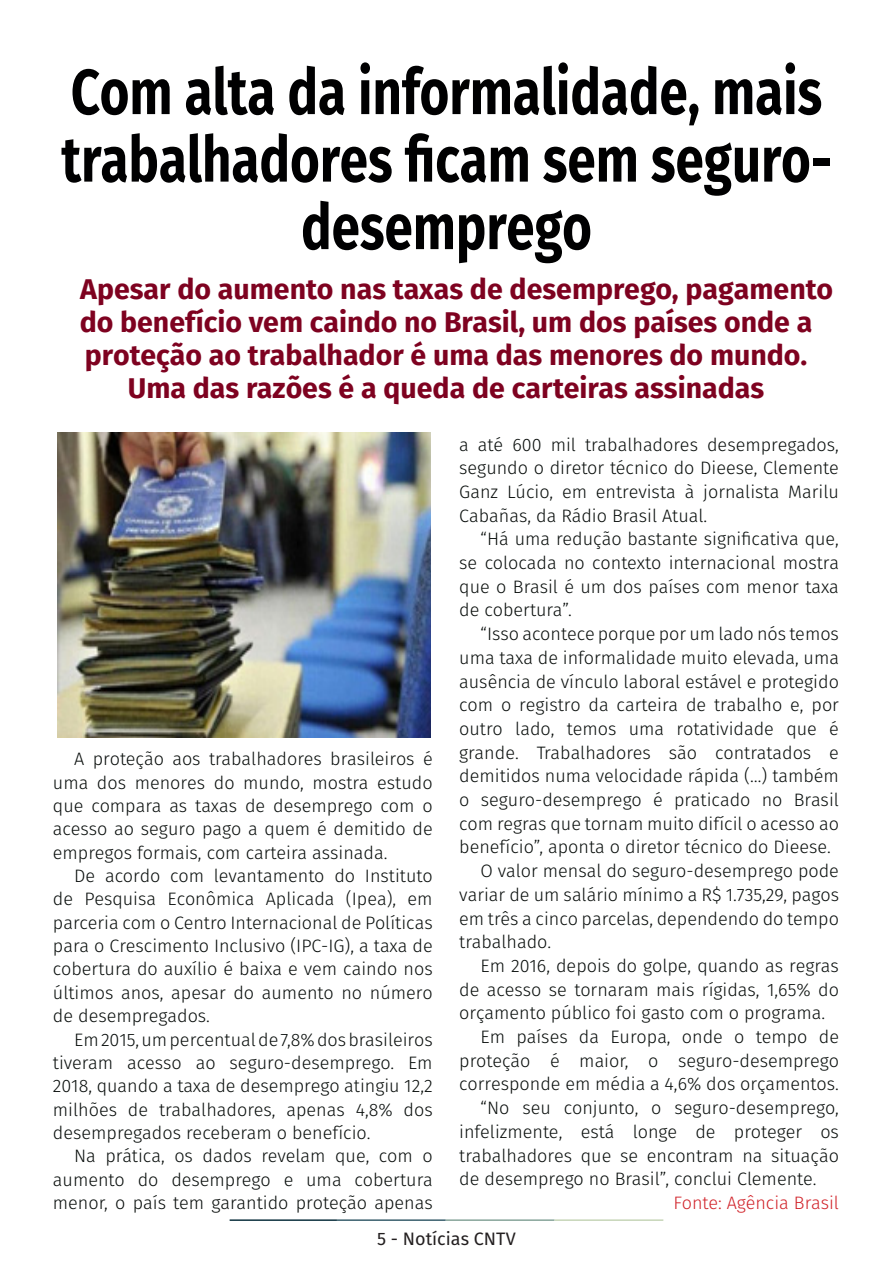
<style>
.page{position:relative;width:893px;height:1263px;background:#fff}
.page>*{position:absolute;margin:0;border:0;box-sizing:border-box;transform-origin:0 0}
.t1{font:700 63.75px/67.5px "Fira Sans";color:#000001;text-align:center;scale:.8 1}
.t2{font:700 28.5px "Fira Sans";color:#7e0220}
.t3{font:300 18px/23.7px "Fira Sans";color:#080d0b;text-align:justify}
.t4{font:300 18px "Fira Sans";color:#d1232a}
.t5{font:18px "Fira Sans";color:#231f20}
</style>
<div class="page">
<hr style="left:230px;top:1219px;width:107px;height:2px;background:#0e323f">
<hr style="left:337px;top:1219px;width:109px;height:2px;background:#3a5f6d">
<hr style="left:446px;top:1219px;width:109px;height:2px;background:#87a59a">
<hr style="left:555px;top:1219px;width:108px;height:2px;background:#c6d5b7">
<img style="left:58px;top:433px;width:373px;height:305px">
<p class="t1" style="left:61px;top:54px;width:964px">Com alta da informalidade, mais trabalhadores ficam sem seguro&shy;desemprego</p>
<p class="t2" style="left:80px;top:265px;width:754px">Apesar do aumento nas taxas de desemprego, pagamento</p>
<p class="t2" style="left:80px;top:298px;width:734px">do benefício vem caindo no Brasil, um dos países onde a</p>
<p class="t2" style="left:85px;top:331px;width:724px">proteção ao trabalhador é uma das menores do mundo.</p>
<p class="t2" style="left:128px;top:364px;width:638px">Uma das razões é a queda de carteiras assinadas</p>
<p class="t3" style="left:53px;top:747px;width:381px;text-indent:21px">A proteção aos trabalhadores brasileiros é uma dos menores do mundo, mostra estudo que compara as taxas de desemprego com o acesso ao seguro pago a quem é demitido de empregos formais, com carteira assinada.</p>
<p class="t3" style="left:53px;top:864px;width:381px;text-indent:21px">De acordo com levantamento do Instituto de Pesquisa Econômica Aplicada (Ipea), em parceria com o Centro Internacional de Políticas para o Crescimento Inclusivo (IPC-IG), a taxa de cobertura do auxílio é baixa e vem caindo nos últimos anos, apesar do aumento no número de desempregados.</p>
<p class="t3" style="left:53px;top:1027px;width:381px;text-indent:21px">Em 2015, um percentual de 7,8% dos brasileiros tiveram acesso ao seguro-desemprego. Em 2018, quando a taxa de desemprego atingiu 12,2 milhões de trabalhadores, apenas 4,8% dos desempregados receberam o benefício.</p>
<p class="t3" style="left:53px;top:1144px;width:381px;text-indent:21px">Na prática, os dados revelam que, com o aumento do desemprego e uma cobertura menor, o país tem garantido proteção apenas</p>
<p class="t3" style="left:459px;top:432px;width:381px">a até 600 mil trabalhadores desempregados, segundo o diretor técnico do Dieese, Clemente Ganz Lúcio, em entrevista à jornalista Marilu Cabañas, da Rádio Brasil Atual.</p>
<p class="t3" style="left:459px;top:527px;width:381px;text-indent:21px">“Há uma redução bastante significativa que, se colocada no contexto internacional mostra que o Brasil é um dos países com menor taxa de cobertura”.</p>
<p class="t3" style="left:459px;top:622px;width:381px;text-indent:21px">“Isso acontece porque por um lado nós temos uma taxa de informalidade muito elevada, uma ausência de vínculo laboral estável e protegido com o registro da carteira de trabalho e, por outro lado, temos uma rotatividade que é grande. Trabalhadores são contratados e demitidos numa velocidade rápida (…) também o seguro-desemprego é praticado no Brasil com regras que tornam muito difícil o acesso ao benefício”, aponta o diretor técnico do Dieese.</p>
<p class="t3" style="left:459px;top:859px;width:381px;text-indent:21px">O valor mensal do seguro-desemprego pode variar de um salário mínimo a R$ 1.735,29, pagos em três a cinco parcelas, dependendo do tempo trabalhado.</p>
<p class="t3" style="left:459px;top:954px;width:381px;text-indent:21px">Em 2016, depois do golpe, quando as regras de acesso se tornaram mais rígidas, 1,65% do orçamento público foi gasto com o programa.</p>
<p class="t3" style="left:459px;top:1025px;width:381px;text-indent:21px">Em países da Europa, onde o tempo de proteção é maior, o seguro-desemprego corresponde em média a 4,6% dos orçamentos.</p>
<p class="t3" style="left:459px;top:1096px;width:381px;text-indent:21px">“No seu conjunto, o seguro-desemprego, infelizmente, está longe de proteger os trabalhadores que se encontram na situação de desemprego no Brasil”, conclui Clemente.</p>
<p class="t4" style="left:673px;top:1190px;width:167px">Fonte: Agência Brasil</p>
<p class="t5" style="left:377px;top:1225px;width:140px">5 - Notícias CNTV</p>
</div>
